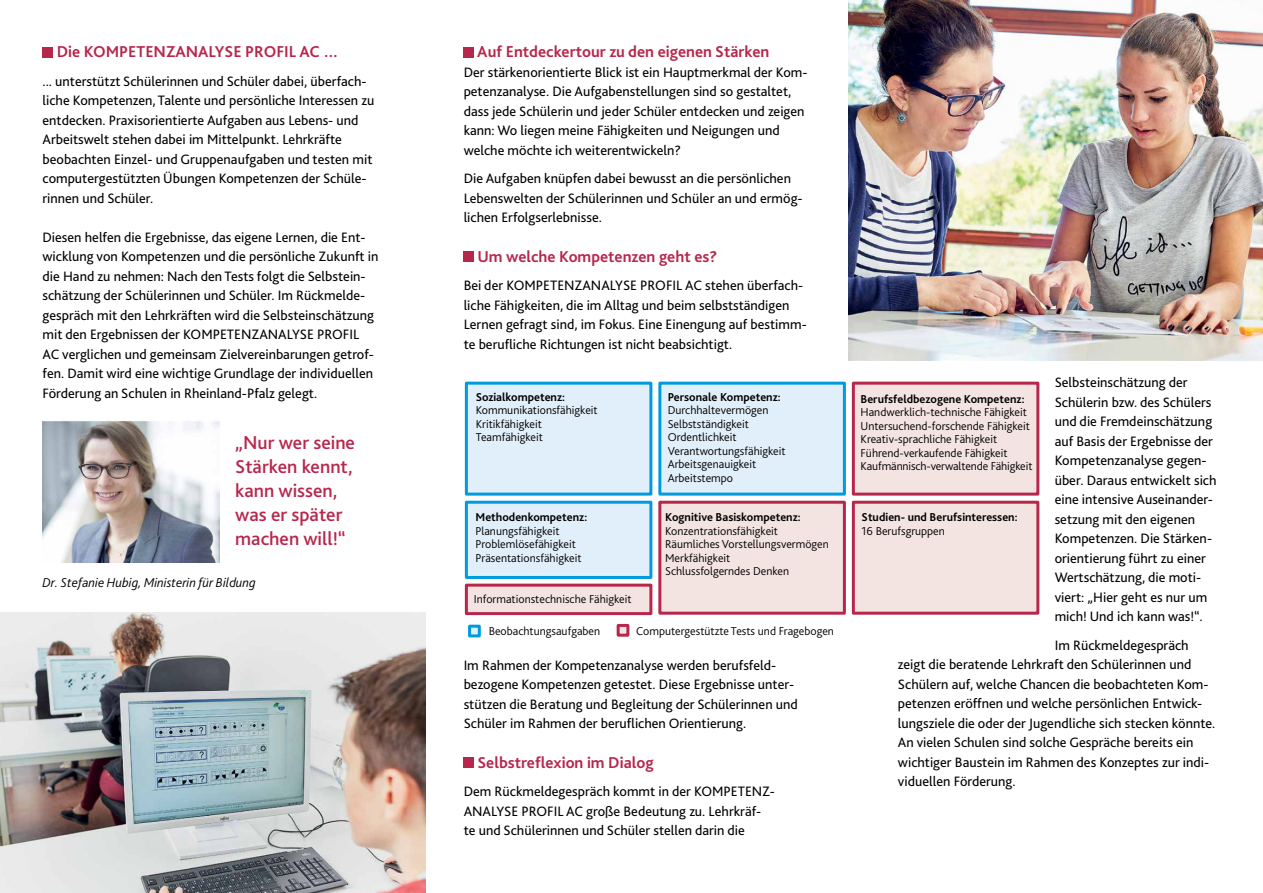
<style>
.page{position:relative;width:1263px;height:893px;background:#fff}
.page>*{position:absolute;margin:0;border:0;box-sizing:border-box;transform-origin:0 0}
.t1{font:500 19.5px/24px "Bliss 2";color:#b7274c}
.t2{font:700 16.5px "Bliss 2";color:#b7274c}
.t3{font:14.25px/19.5px "Bliss 2";color:#000}
.t4{font:italic 300 13.5px "Bliss 2";color:#000}
.t5{font:300 12px/13.5px "Bliss 2";color:#000}
.t6{font:700 12px "Bliss 2";color:#000}
</style>
<div class="page">
<div style="left:464px;top:47px;width:10px;height:10px;background:#b7274c"></div>
<div style="left:464px;top:251px;width:10px;height:11px;background:#b7274c"></div>
<div style="left:43px;top:47px;width:10px;height:10px;background:#b7274c"></div>
<img style="left:848px;top:0;width:415px;height:360px">
<img style="left:0;top:613px;width:425px;height:280px">
<div style="left:464px;top:757px;width:10px;height:11px;background:#b7274c"></div>
<div style="left:468px;top:625px;width:13px;height:12px;background:#e1effa;border:3px solid #009bdf"></div>
<div style="left:658px;top:382px;width:188px;height:114px;background:#e1effa;border:3px solid #009bdf"></div>
<div style="left:465px;top:501px;width:187px;height:78px;background:#e1effa;border:3px solid #009bdf"></div>
<div style="left:852px;top:382px;width:187px;height:114px;background:#f3e4e1;border:3px solid #b7274c"></div>
<div style="left:658px;top:501px;width:188px;height:114px;background:#f3e4e1;border:3px solid #b7274c"></div>
<div style="left:852px;top:501px;width:187px;height:114px;background:#f3e4e1;border:3px solid #b7274c"></div>
<div style="left:465px;top:584px;width:187px;height:31px;background:#f3e4e1;border:3px solid #b7274c"></div>
<div style="left:465px;top:382px;width:187px;height:114px;background:#e1effa;border:3px solid #009bdf"></div>
<div style="left:617px;top:624px;width:12px;height:13px;background:#f3e4e1;border:3px solid #b7274c"></div>
<img style="left:43px;top:421px;width:176px;height:141px">
<p class="t2" style="left:57px;top:42px;width:283px">Die KOMPETENZANALYSE PROFIL AC …</p>
<p class="t3" style="left:43px;top:71px;width:333px">... unterstützt Schülerinnen und Schüler dabei, überfach&shy;liche Kompetenzen, Talente und persönliche Interessen zu entdecken. Praxisorientierte Aufgaben aus Lebens- und Arbeitswelt stehen dabei im M ittelpunkt. Lehrkräfte beobachten Einzel- und Gruppenaufgaben und testen mit computergestützten Übungen Kompetenzen der Schüle&shy;rinnen und Schüler.</p>
<p class="t3" style="left:43px;top:227px;width:337px">Diesen helfen die Ergebnisse, das eigene Lernen, die Ent&shy;wicklung von Kompetenzen und die persönliche Zukunft in die Hand zu nehmen: Nach den Tests folgt die Selbstein&shy;schätzung der Schülerinnen und Schüler. Im Rückmelde&shy;gespräch mit den Lehrkräften wird die Selbsteinschätzung mit den Ergebnissen der KOMPETENZ</p>
<p class="t3" style="left:43px;top:324px;width:333px;text-indent:275px">PROFIL AC verglichen und gemeinsam Zielvereinbarungen getrof&shy;fen. Damit wird eine wichtige Grundlage der individuellen Förderung an Schulen in Rheinland-Pfalz gelegt.</p>
<p class="t3" style="left:259px;top:324px;width:35px">ANALYSE</p>
<h1 class="t1" style="left:235px;top:430px;width:121px">„Nur wer seine<br>Stärken kennt, kann wissen, was er später machen will!“</h1>
<p class="t4" style="left:43px;top:574px;width:215px">Dr. Stefanie Hubig, Ministerin für Bildung</p>
<p class="t2" style="left:477px;top:42px;width:294px">Auf Entdeckertour zu den eigenen Stärken</p>
<p class="t3" style="left:464px;top:62px;width:345px">Der stärkenorientierte Blick ist ein Hauptmerkmal der Kom&shy;petenzanalyse. Die Aufgabenstellungen sind so gestaltet, dass jede Schülerin und jeder Schüler entdecken und zeigen kann: Wo liegen meine Fähigkeiten und Neigungen und welche möchte ich weiterentwickeln?</p>
<p class="t3" style="left:464px;top:169px;width:339px">Die Aufgaben knüpfen dabei bewusst an die persönlichen<br>Lebenswelten der Schülerinnen und Schüler an und ermög&shy;lichen Erfolgserlebnisse.</p>
<p class="t2" style="left:477px;top:246px;width:241px">Um welche Kompetenzen geht es?</p>
<p class="t3" style="left:464px;top:275px;width:60px">Bei der KOMPETENZ</p>
<p class="t3" style="left:582px;top:275px;width:35px">ANALYSE</p>
<p class="t3" style="left:464px;top:275px;width:345px;text-indent:177px">PROFIL AC stehen überfach&shy;liche Fähigkeiten, die im Alltag und beim selbstständigen Lernen gefragt sind, im Fokus. Eine Einengung auf bestimm&shy;te berufliche Richtungen ist nicht beabsichtigt.</p>
<p class="t6" style="left:476px;top:389px;width:91px">Sozialkompetenz:</p>
<p class="t5" style="left:476px;top:403px;width:124px">Kommunikationsfähigkeit<br>Kritikfähigkeit<br>Teamfähigkeit</p>
<p class="t6" style="left:475px;top:510px;width:113px">Methodenkompetenz:</p>
<p class="t5" style="left:475px;top:524px;width:108px">Planungsfähigkeit<br>Problemlösefähigkeit<br>Präsentationsfähigkeit</p>
<p class="t5" style="left:474px;top:592px;width:159px">Informationstechnische Fähigkeit</p>
<p class="t6" style="left:668px;top:389px;width:115px">Personale Kompetenz:</p>
<p class="t5" style="left:668px;top:403px;width:119px">Durchhaltevermögen<br>Selbstständigkeit<br>Ordentlichkeit<br>Verantwortungsfähigkeit<br>Arbeitsgenauigkeit<br>Arbeitstempo</p>
<p class="t6" style="left:665px;top:510px;width:137px">Kognitive Basiskompetenz:</p>
<p class="t5" style="left:665px;top:524px;width:165px">Konzentrationsfähigkeit<br>Räumliches Vorstellungsvermögen<br>Merkfähigkeit<br>Schlussfolgerndes Denken</p>
<p class="t5" style="left:489px;top:624px;width:113px">Beobachtungsaufgaben</p>
<p class="t5" style="left:636px;top:624px;width:199px">Computergestützte Tests und Fragebogen</p>
<p class="t3" style="left:464px;top:655px;width:336px">Im Rahmen der Kompetenzanalyse werden berufsfeld&shy;bezogene Kompetenzen getestet. Diese Ergebnisse unter&shy;stützen die Beratung und Begleitung der Schülerinnen und Schüler im Rahmen der beruflichen Orientierung.</p>
<p class="t2" style="left:477px;top:752px;width:178px">Selbstreflexion im Dialog</p>
<p class="t3" style="left:464px;top:781px;width:247px">Dem Rückmeldegespräch kommt in der KOMPETENZ-<br>ANALYSE</p>
<p class="t3" style="left:464px;top:801px;width:299px;text-indent:58px">PROFIL AC große Bedeutung zu. Lehrkräf&shy;te und Schülerinnen und Schüler stellen darin die</p>
<p class="t3" style="left:1055px;top:373px;width:163px">Selbsteinschätzung der<br>Schülerin bzw. des Schülers und die Fremdeinschätzung auf Basis der Ergebnisse der<br>Kompetenzanalyse gegen&shy;über. Daraus entwickelt sich eine intensive Auseinander&shy;setzung mit den eigenen<br>Kompetenzen. Die Stärken&shy;orientierung führt zu einer<br>Wertschätzung, die moti&shy;viert: „Hier geht es nur um mich! Und ich kann was!“.</p>
<p class="t3" style="left:898px;top:635px;width:319px;text-indent:157px">Im Rückmeldegespräch zeigt die beratende Lehrkraft den Schülerinnen und Schülern auf, welche Chancen die beobachteten Kom&shy;petenzen eröffnen und welche persönlichen Entwick&shy;lungsziele die oder der Jugendliche sich stecken könnte.<br>An vielen Schulen sind solche Gespräche bereits ein wichtiger Baustein im Rahmen des Konzeptes zur indi&shy;viduellen Förderung.</p>
<p class="t6" style="left:860px;top:391px;width:166px">Berufsfeldbezogene Kompetenz:</p>
<p class="t5" style="left:860px;top:405px;width:173px">Handwerklich-technische Fähigkeit Untersuchend-forschende Fähigkeit Kreativ-sprachliche Fähigkeit Führend-verkaufende Fähigkeit Kaufmännisch-verwaltende Fähigkeit</p>
<p class="t6" style="left:862px;top:510px;width:157px">Studien- und Berufsinteressen:</p>
<p class="t5" style="left:862px;top:524px;width:85px">16 Berufsgruppen</p>
</div>
